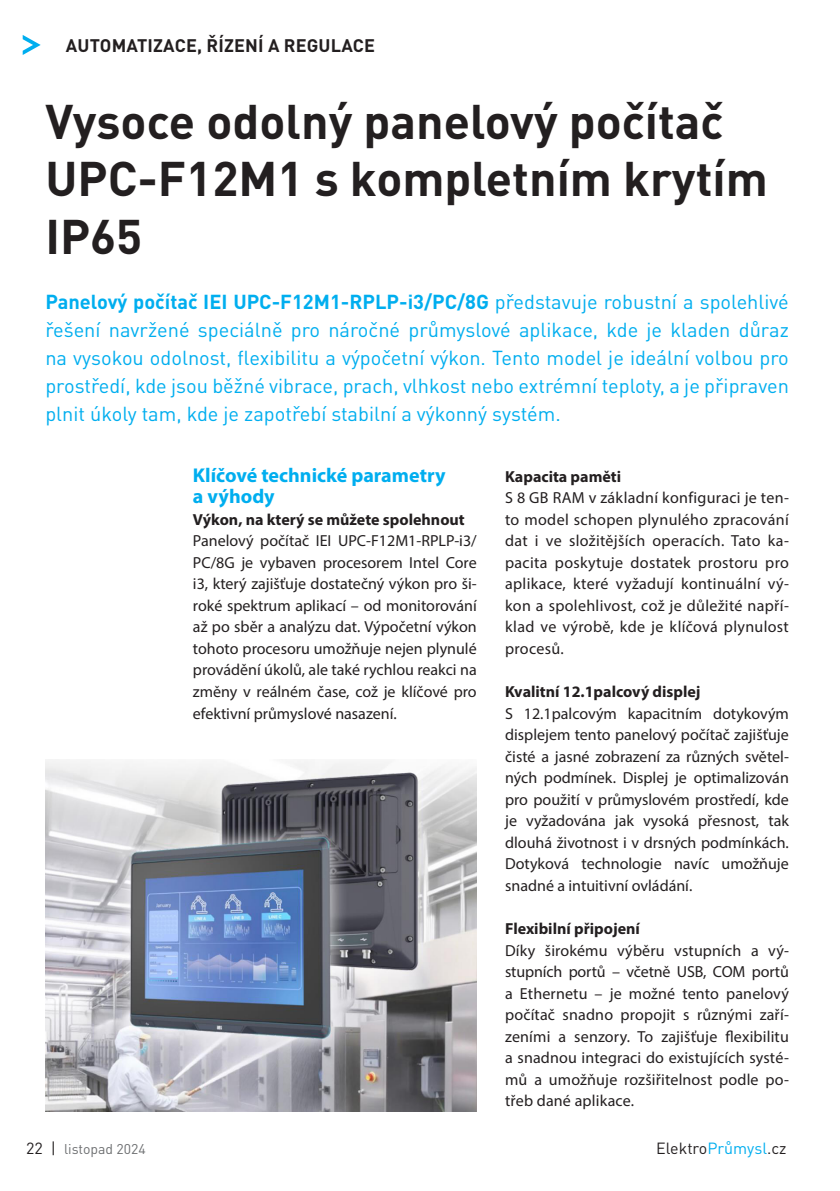
<style>
.page{position:relative;width:840px;height:1191px;background:#fff}
.page>*{position:absolute;margin:0;border:0;box-sizing:border-box;transform-origin:0 0}
.Nadpis_hlavní{font:700 48px/57.6px "DIN Pro";color:#231f20}
.Perex{font:20px/28px "DIN Pro";color:#00aeef;text-align:justify}
.Nadpis{font:700 20px "Myriad Pro";color:#00aeef}
.t1{font:700 18px "DIN Pro";letter-spacing:.01em;color:#231f20}
.Text_-_prni_odstavec{font:16px/21.6px "Myriad Pro";color:#231f20;text-align:justify}
.Podnadpis{font:700 16px "Myriad Pro";color:#231f20}
.t2{font:16px "DIN Pro";color:#231f20}
.t3{font:14px "DIN Pro";color:#6d6f71}
.s1{font-weight:700}
.s2{font-size:16px;color:#231f20}
.s3{color:#00aeef}
</style>
<div class="page">
<svg style="left:23px;top:35px;width:18px;height:20px"></svg>
<img style="left:45px;top:759px;width:431px;height:352px">
<p class="t1" style="left:66px;top:33px;width:310px">AUTOMATIZACE, ŘÍZENÍ A REGULACE</p>
<p class="Nadpis_hlavní" style="left:45px;top:91px;width:723px">Vysoce odolný panelový počítač<br>UPC-F12M1 s kompletním krytím<br>IP65</p>
<p class="Perex" style="left:45px;top:287px;width:744px"><span class="s1">Panelový počítač IEI UPC-F12M1-RPLP-i3/PC/8G</span> představuje robustní a spolehlivé řešení navržené speciálně pro náročné průmyslové aplikace, kde je kladen důraz na vysokou odolnost, flexibilitu a výpočetní výkon. Tento model je ideální volbou pro prostředí, kde jsou běžné vibrace, prach, vlhkost nebo extrémní teploty, a je připraven plnit úkoly tam, kde je zapotřebí stabilní a výkonný systém.</p>
<p class="t3" style="left:26px;top:1139px;width:121px"><span class="s2">22 |</span> listopad 2024</p>
<p class="Nadpis" style="left:193px;top:462px;width:254px">Klíčové technické parametry</p>
<p class="Nadpis" style="left:193px;top:483px;width:83px">a výhody</p>
<p class="Podnadpis" style="left:193px;top:509px;width:273px">Výkon, na který se můžete spolehnout</p>
<p class="Text_-_prni_odstavec" style="left:193px;top:530px;width:285px">Panelový počítač IEI UPC-F12M1-RPLP-i3/ PC/8G je vybaven procesorem Intel Core i3, který zajišťuje dostatečný výkon pro ši&shy;roké spektrum aplikací – od monitorování až po sběr a analýzu dat. Výpočetní výkon tohoto procesoru umožňuje nejen plynulé provádění úkolů, ale také rychlou reakci na změny v reálném čase, což je klíčové pro efektivní průmyslové nasazení.</p>
<p class="Podnadpis" style="left:505px;top:465px;width:117px">Kapacita paměti</p>
<p class="Text_-_prni_odstavec" style="left:505px;top:486px;width:285px">S 8 GB RAM v základní konfiguraci je ten&shy;to model schopen plynulého zpracování dat i ve složitějších operacích. Tato ka&shy;pacita poskytuje dostatek prostoru pro aplikace, které vyžadují kontinuální vý&shy;kon a spolehlivost, což je důležité napří&shy;klad ve výrobě, kde je klíčová plynulost procesů.</p>
<p class="Podnadpis" style="left:505px;top:681px;width:197px">Kvalitní 12.1palcový displej</p>
<p class="Text_-_prni_odstavec" style="left:505px;top:702px;width:285px">S 12.1palcovým kapacitním dotykovým displejem tento panelový počítač zajišťuje čisté a jasné zobrazení za různých světel&shy;ných podmínek. Displej je optimalizován pro použití v průmyslovém prostředí, kde je vyžadována jak vysoká přesnost, tak dlouhá životnost i v drsných podmínkách.<br>Dotyková technologie navíc umožňuje snadné a intuitivní ovládání.</p>
<p class="Podnadpis" style="left:505px;top:918px;width:136px">Flexibilní připojení</p>
<p class="Text_-_prni_odstavec" style="left:505px;top:939px;width:285px">Díky širokému výběru vstupních a vý&shy;stupních portů – včetně USB, COM portů a Ethernetu – je možné tento panelový počítač snadno propojit s různými zaří&shy;zeními a senzory. To zajišťuje flexibilitu a snadnou integraci do existujících systé&shy;mů a umožňuje rozšiřitelnost podle po&shy;třeb dané aplikace.</p>
<p class="t2" style="left:656px;top:1137px;width:132px">Elektro<span class="s3">Průmysl</span>.cz</p>
</div>
